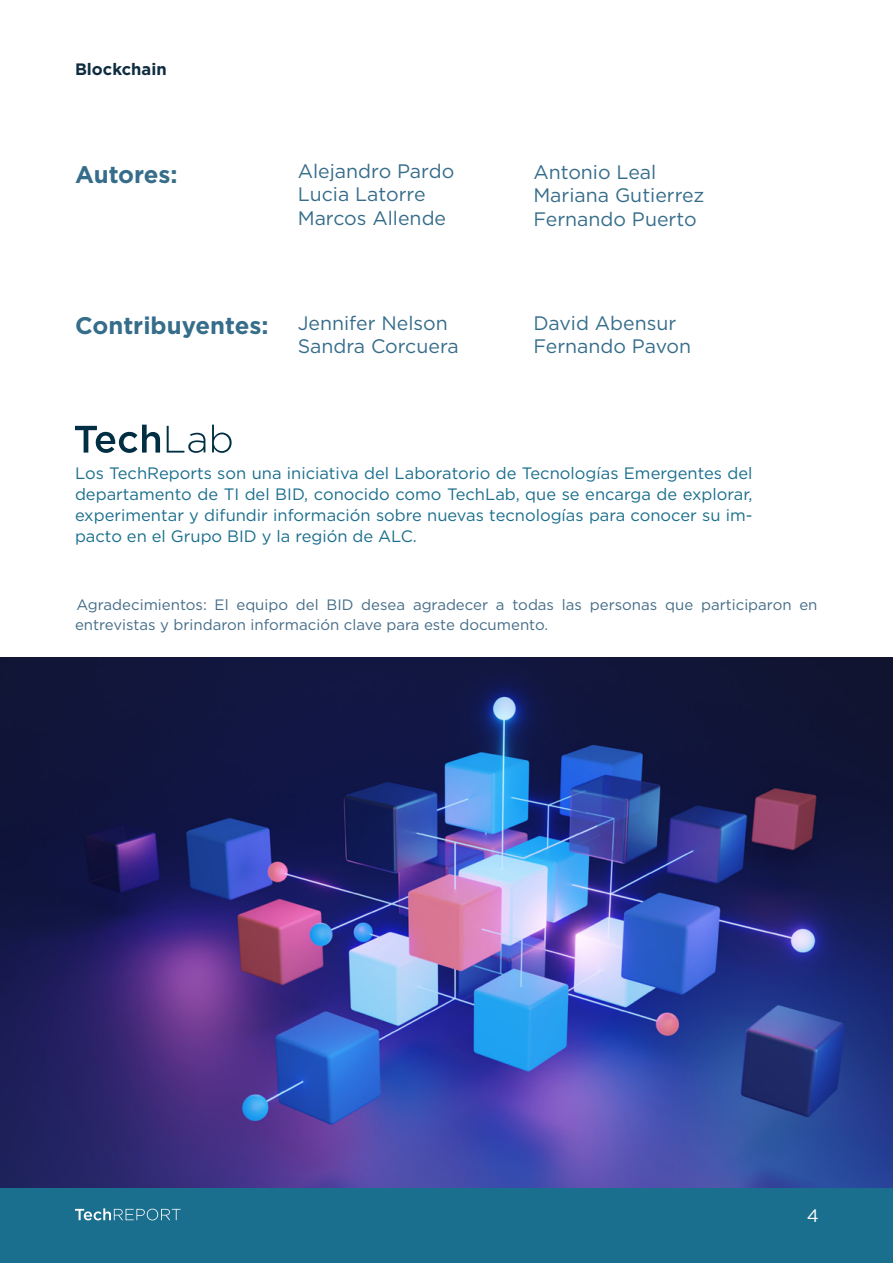
<style>
.page{position:relative;width:893px;height:1263px;background:#fff}
.page>*{position:absolute;margin:0;border:0;box-sizing:border-box;transform-origin:0 0}
.t1{font:700 24px "Gotham";color:#366d8a}
.t2{font:19.5px/23.4px "Gotham";color:#366d8a}
.t3{font:18px "Gotham";color:#fff}
.t4{font:16.5px/21px "Gotham";color:#1a6e8c;text-align:justify}
.t5{font:700 16.5px "Gotham";color:#0f2d40}
.t6{font:15px/19.5px "Gotham";color:#446c87}
</style>
<div class="page">
<div style="left:0;top:1187px;width:893px;height:76px;background:#196f8d"></div>
<svg style="left:75px;top:1208px;width:106px;height:12px"></svg>
<img style="left:0;top:657px;width:893px;height:531px">
<svg style="left:75px;top:425px;width:85px;height:28px"></svg>
<svg style="left:167px;top:426px;width:38px;height:27px"></svg>
<svg style="left:212px;top:425px;width:20px;height:28px"></svg>
<p class="t5" style="left:75px;top:58px;width:93px">Blockchain</p>
<h1 class="t1" style="left:75px;top:158px;width:104px">Autores:</h1>
<p class="t2" style="left:298px;top:159px;width:158px">Alejandro Pardo<br>Lucia Latorre<br>Marcos Allende</p>
<p class="t2" style="left:533px;top:160px;width:172px">Antonio Leal<br>Mariana Gutierrez<br>Fernando Puerto</p>
<h1 class="t1" style="left:75px;top:309px;width:195px">Contribuyentes:</h1>
<p class="t2" style="left:298px;top:311px;width:162px">Jennifer Nelson<br>Sandra Corcuera</p>
<p class="t2" style="left:533px;top:311px;width:159px">David Abensur<br>Fernando Pavon</p>
<p class="t4" style="left:75px;top:462px;width:679px">Los TechReports son una iniciativa del Laboratorio de Tecnologías Emergentes del departamento de TI del BID, conocido como TechLab, que se encarga de explorar, experimentar y difundir información sobre nuevas tecnologías para conocer su im&shy;pacto en el Grupo BID y la región de ALC.</p>
<p class="t6" style="left:75px;top:595px;width:744px">Agradecimientos: El equipo del BID desea agradecer a todas las personas que participaron en entrevistas y brindaron información clave para este documento.</p>
<p class="t3" style="left:807px;top:1204px;width:14px">4</p>
</div>
